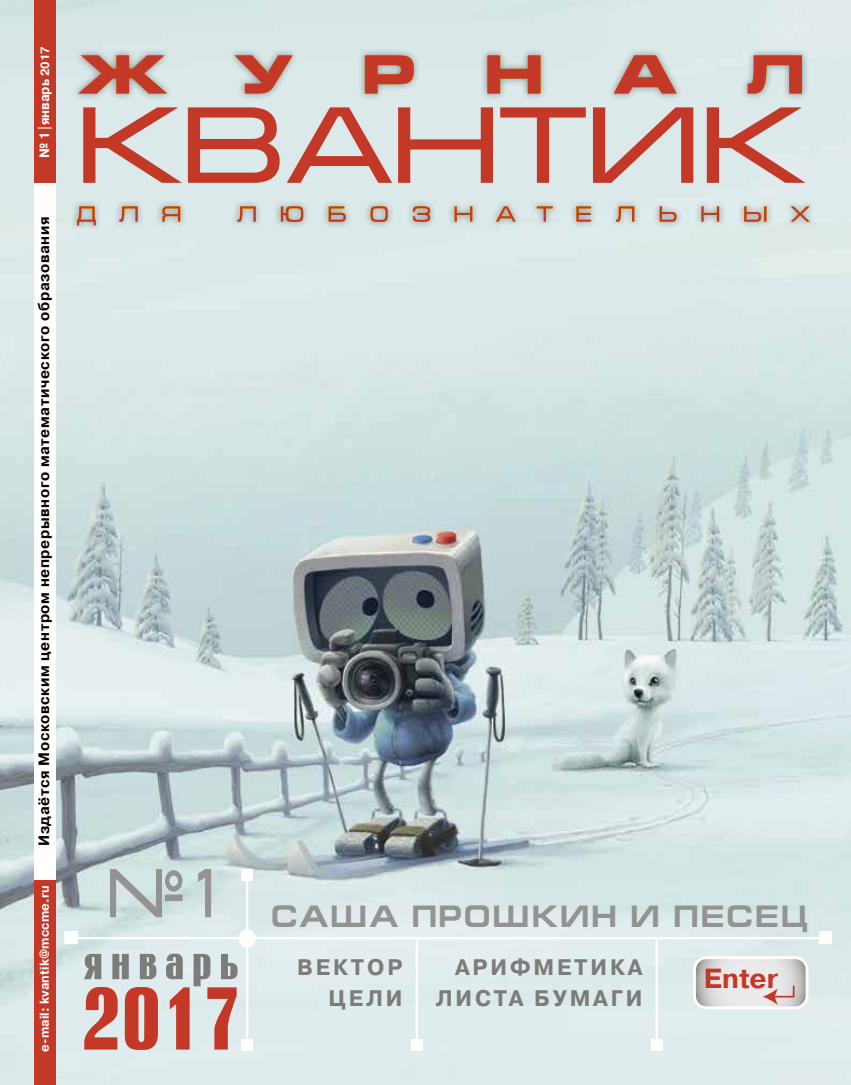
<style>
.page{position:relative;width:851px;height:1085px;background:#fff}
.page>*{position:absolute;margin:0;border:0;box-sizing:border-box;transform-origin:0 0}
.t1{font:700 87.3px "Rubrica";color:#c33826}
.t2{font:700 52.5px "Rubrica";letter-spacing:.14em;color:#7c7c7c}
.t3{font:700 30.9px "Europe Ext";letter-spacing:.06em;color:#939393;scale:.94 1}
.t4{font:700 27.6px "Pragmatica C";color:#c33826}
.t5{font:700 22.5px/31.5px "Pragmatica C";letter-spacing:.13em;color:#7c7c7c;text-align:right}
.t6{font:700 15px "Pragmatica C";letter-spacing:.04em;color:#000}
.t7{font:700 13.5px "Pragmatica C";letter-spacing:-.01em;color:#fff;scale:.96 1}
.t8{font:700 12.75px "Pragmatica C";letter-spacing:.01em;color:#fff}
.s1{font-size:12px}
</style>
<div class="page">
<img style="left:0;top:0;width:850px;height:1084px">
<hr style="left:74px;top:936px;width:755px;height:3px;background:#fff">
<div style="left:241px;top:1039px;width:12px;height:11px;background:#fff"></div>
<div style="left:239px;top:929px;width:16px;height:17px;background:#fff;border-radius:50%"></div>
<div style="left:238px;top:928px;width:18px;height:19px;border:2px solid #fff;border-radius:50%"></div>
<div style="left:241px;top:868px;width:12px;height:12px;background:#fff"></div>
<div style="left:819px;top:930px;width:13px;height:13px;background:#fff;border:2px solid #fff"></div>
<hr style="left:246px;top:868px;width:2px;height:176px;background:#fff">
<div style="left:65px;top:930px;width:13px;height:13px;background:#fff;border:2px solid #fff"></div>
<div style="left:69px;top:48px;width:747px;height:185px;background:#000;opacity:.35"></div>
<svg style="left:77px;top:55px;width:732px;height:170px;background:#d3beb9"></svg>
<div style="left:411px;top:1039px;width:11px;height:11px;background:#fff"></div>
<hr style="left:415px;top:938px;width:3px;height:106px;background:#fff">
<div style="left:651px;top:1039px;width:11px;height:11px;background:#fff"></div>
<hr style="left:655px;top:938px;width:2px;height:106px;background:#fff">
<svg style="left:693px;top:956px;width:115px;height:53px;background:#dfdddc"></svg>
<div style="left:34px;top:167px;width:21px;height:728px;background:#fff"></div>
<div style="left:34px;top:0;width:21px;height:183px;background:#c33826"></div>
<div style="left:34px;top:880px;width:21px;height:204px;background:#c33826"></div>
<p class="t7" style="left:37px;top:158px;width:118px;rotate:-90deg">№ 1|январь <span class="s1">2017</span></p>
<p class="t6" style="left:36px;top:846px;width:630px;rotate:-90deg">Издаётся Московским центром непрерывного математического образования</p>
<p class="t8" style="left:37px;top:1051px;width:168px;rotate:-90deg">e-mail: kvantik@mccme.ru</p>
<h3 class="t3" style="left:107px;top:899px;width:747px"><sup>№</sup> <sup>1</sup> CАША ПРОШКИН И ПЕСЕЦ</h3>
<h2 class="t2" style="left:84px;top:935px;width:156px">январь</h2>
<h3 class="t5" style="left:297px;top:951px;width:107px">ВЕКТОР<br>ЦЕЛИ</h3>
<h3 class="t5" style="left:436px;top:951px;width:208px">АРИФМЕТИКА<br>ЛИСТА БУМАГИ</h3>
<h3 class="t4" style="left:703px;top:963px;width:76px">Enter</h3>
<h1 class="t1" style="left:81px;top:976px;width:161px">2017</h1>
</div>
